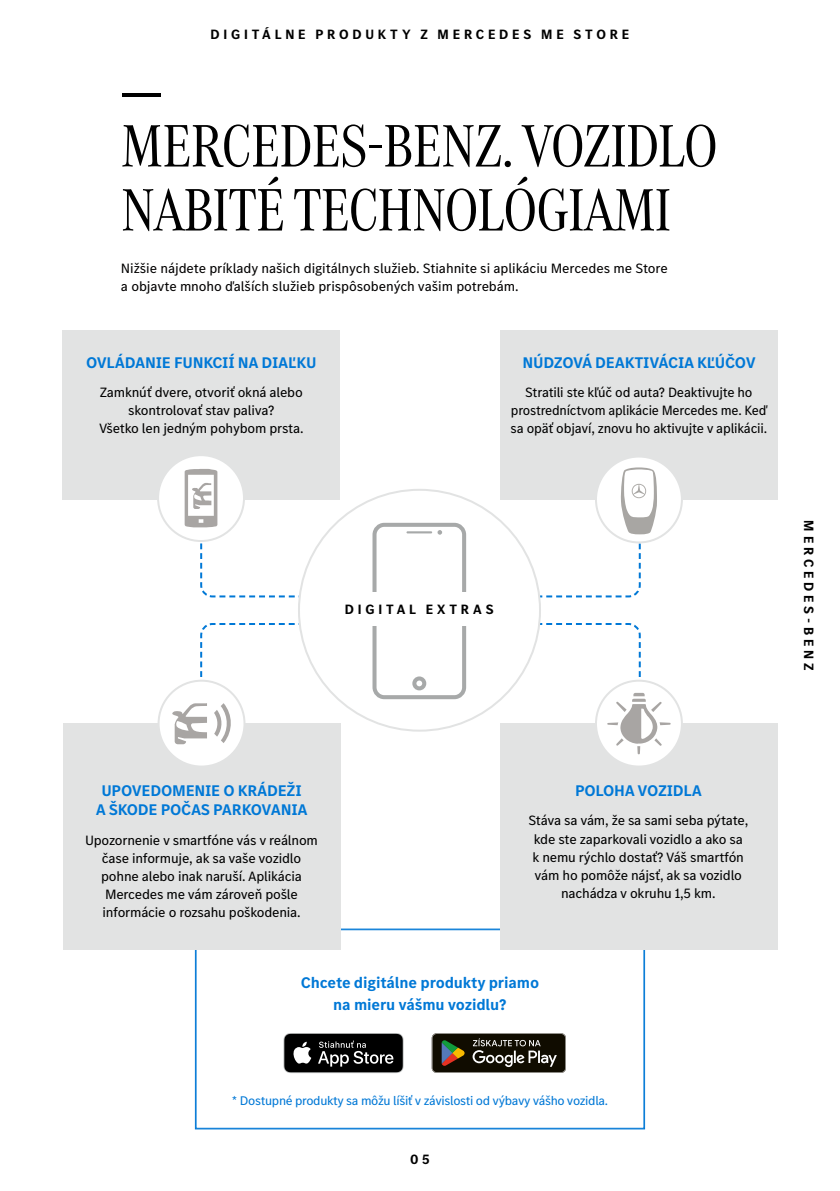
<style>
.page{position:relative;width:840px;height:1191px;background:#fff}
.page>*{position:absolute;margin:0;border:0;box-sizing:border-box;transform-origin:0 0}
.t1{font:62px/64px "MB Corpo A Title Cond";letter-spacing:-.015em;color:#000}
.t2{font:700 16px/22px "MB Corpo S Text";letter-spacing:-.015em;color:#0078d6;text-align:center}
.t3{font:14px/18px "MB Corpo S Text";letter-spacing:-.015em;color:#000;text-align:center}
.t4{font:14px/18px "MB Corpo S Text";letter-spacing:-.005em;color:#020000}
.t5{font:700 14px "MB Corpo S Title";letter-spacing:.27em;color:#000}
.t6{font:13px "MB Corpo S Text";letter-spacing:-.025em;color:#0078d6}
</style>
<div class="page">
<svg style="left:195px;top:928px;width:449px;height:201px"></svg>
<svg style="left:200px;top:496px;width:441px;height:102px"></svg>
<svg style="left:200px;top:622px;width:441px;height:102px"></svg>
<div style="left:299px;top:490px;width:240px;height:240px;background:#fff;border-radius:50%"></div>
<div style="left:372px;top:523px;width:94px;height:176px;border:4px solid #a7a9a9;border-radius:10px"></div>
<hr style="left:406px;top:531px;width:26px;height:2px;background:#a7a9a9">
<svg style="left:437px;top:530px;width:5px;height:4px"></svg>
<div style="left:412px;top:676px;width:14px;height:14px;border:4px solid #a7a9a9;border-radius:50%"></div>
<div style="left:351px;top:592px;width:147px;height:33px;background:#fff"></div>
<div style="left:63px;top:723px;width:277px;height:227px;background:#e2e3e3"></div>
<div style="left:500px;top:723px;width:277px;height:227px;background:#e2e3e3"></div>
<div style="left:500px;top:330px;width:277px;height:169px;background:#e2e3e3"></div>
<div style="left:62px;top:330px;width:277px;height:169px;background:#e2e3e3"></div>
<div style="left:158px;top:680px;width:86px;height:86px;background:#fff;border-radius:50%"></div>
<div style="left:157px;top:679px;width:88px;height:88px;border:2px solid #e2e3e3;border-radius:50%"></div>
<div style="left:595px;top:680px;width:86px;height:86px;background:#fff;border-radius:50%"></div>
<div style="left:594px;top:679px;width:88px;height:88px;border:2px solid #e2e3e3;border-radius:50%"></div>
<div style="left:158px;top:455px;width:86px;height:86px;background:#fff;border-radius:50%"></div>
<div style="left:157px;top:454px;width:88px;height:88px;border:2px solid #e2e3e3;border-radius:50%"></div>
<svg style="left:607px;top:640px;width:63px;height:114px"></svg>
<svg style="left:184px;top:469px;width:33px;height:111px"></svg>
<svg style="left:172px;top:642px;width:60px;height:102px"></svg>
<hr style="left:122px;top:94px;width:38px;height:3px;background:#000">
<svg style="left:283px;top:1033px;width:120px;height:40px;background:#303030"></svg>
<div style="left:595px;top:456px;width:86px;height:86px;background:#fff;border-radius:50%"></div>
<div style="left:594px;top:455px;width:88px;height:88px;border:2px solid #e2e3e3;border-radius:50%"></div>
<svg style="left:620px;top:467px;width:36px;height:111px"></svg>
<svg style="left:431px;top:1033px;width:134px;height:40px;background:#393529"></svg>
<p class="t5" style="left:210px;top:25px;width:420px">DIGITÁLNE PRODUKTY Z MERCEDES ME STORE</p>
<h1 class="t1" style="left:121px;top:110px;width:598px">MERCEDES-BENZ. VOZIDLO<br>NABITÉ TECHNOLÓGIAMI</h1>
<p class="t4" style="left:121px;top:258px;width:548px">Nižšie nájdete príklady našich digitálnych služieb. Stiahnite si aplikáciu Mercedes me Store a objavte mnoho ďalších služieb prispôsobených vašim potrebám.</p>
<p class="t2" style="left:86px;top:351px;width:232px">OVLÁDANIE FUNKCIÍ NA DIAĽKU</p>
<p class="t3" style="left:99px;top:383px;width:206px">Zamknúť dvere, otvoriť okná alebo skontrolovať stav paliva?<br>Všetko len jedným pohybom prsta.</p>
<p class="t2" style="left:522px;top:351px;width:235px">NÚDZOVÁ DEAKTIVÁCIA KĽÚČOV</p>
<p class="t3" style="left:510px;top:383px;width:258px">Stratili ste kľúč od auta? Deaktivujte ho prostredníctvom aplikácie Mercedes me. Keď sa opäť objaví, znovu ho aktivujte v aplikácii.</p>
<p class="t5" style="left:345px;top:600px;width:150px">DIGITAL EXTRAS</p>
<p class="t5" style="left:817px;top:520px;width:151px;rotate:90deg">MERCEDES-BENZ</p>
<p class="t2" style="left:96px;top:780px;width:213px;line-height:19.2px">UPOVEDOMENIE O KRÁDEŽI<br>A ŠKODE POČAS PARKOVANIA</p>
<p class="t3" style="left:85px;top:830px;width:234px">Upozornenie v smartfóne vás v reálnom čase informuje, ak sa vaše vozidlo pohne alebo inak naruší. Aplikácia Mercedes me vám zároveň pošle informácie o rozsahu poškodenia.</p>
<p class="t2" style="left:574px;top:779px;width:128px">POLOHA VOZIDLA</p>
<p class="t3" style="left:528px;top:811px;width:221px">Stáva sa vám, že sa sami seba pýtate, kde ste zaparkovali vozidlo a ako sa<br>k nemu rýchlo dostať? Váš smartfón vám ho pomôže nájsť, ak sa vozidlo nachádza v okruhu 1,5 km.</p>
<p class="t2" style="left:300px;top:971px;width:240px">Chcete digitálne produkty priamo na mieru vášmu vozidlu?</p>
<p class="t6" style="left:232px;top:1092px;width:377px">* Dostupné produkty sa môžu líšiť v závislosti od výbavy vášho vozidla.</p>
<p class="t5" style="left:410px;top:1150px;width:21px">05</p>
</div>
